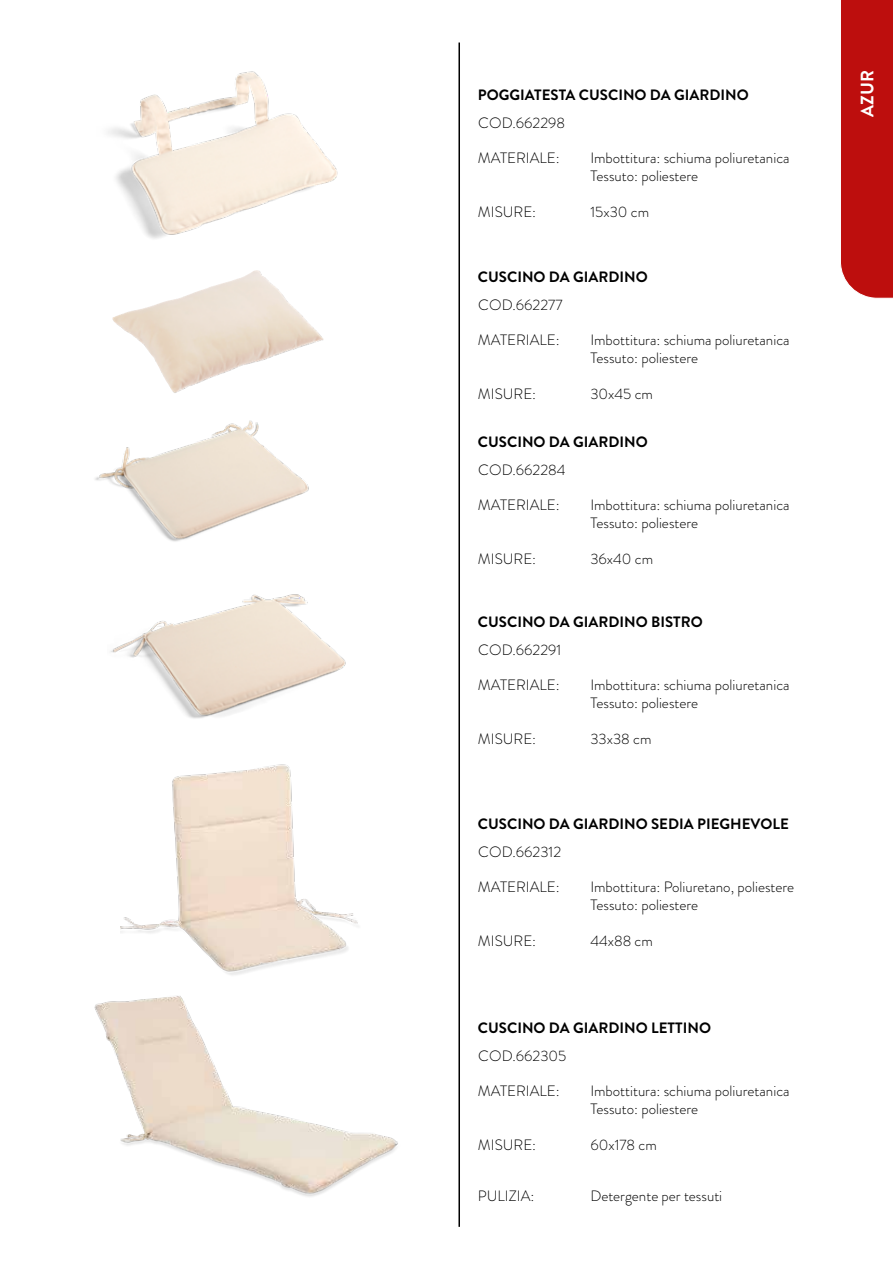
<style>
.page{position:relative;width:893px;height:1263px;background:#fff}
.page>*{position:absolute;margin:0;border:0;box-sizing:border-box;transform-origin:0 0}
.t1{font:700 18px "Brandon Grotesque";color:#fff}
.t2{font:300 15px/18px "Brandon Grotesque";color:#000}
.t3{font:700 15px "Brandon Grotesque";color:#000}
</style>
<div class="page">
<div style="left:840px;top:0;width:53px;height:298px;background:#bd0e0d"></div>
<img style="left:94px;top:996px;width:304px;height:201px">
<img style="left:120px;top:764px;width:238px;height:211px">
<img style="left:108px;top:71px;width:230px;height:168px">
<img style="left:95px;top:420px;width:214px;height:122px">
<img style="left:110px;top:594px;width:236px;height:125px">
<hr style="left:458px;top:43px;width:2px;height:1184px;background:#000">
<img style="left:112px;top:270px;width:212px;height:123px">
<p class="t3" style="left:478px;top:84px;width:272px">POGGIATESTA CUSCINO DA GIARDINO</p>
<p class="t2" style="left:478px;top:113px;width:89px">COD.662298</p>
<p class="t2" style="left:478px;top:148px;width:83px">MATERIALE:</p>
<p class="t2" style="left:590px;top:148px;width:201px">Imbottitura: schiuma poliuretanica<br>Tessuto: poliestere</p>
<p class="t2" style="left:478px;top:202px;width:60px">MISURE:</p>
<p class="t2" style="left:590px;top:202px;width:60px">15x30 cm</p>
<p class="t3" style="left:478px;top:266px;width:171px">CUSCINO DA GIARDINO</p>
<p class="t2" style="left:478px;top:296px;width:86px">COD.662277</p>
<p class="t2" style="left:478px;top:331px;width:83px">MATERIALE:</p>
<p class="t2" style="left:590px;top:331px;width:201px">Imbottitura: schiuma poliuretanica<br>Tessuto: poliestere</p>
<p class="t2" style="left:478px;top:385px;width:60px">MISURE:</p>
<p class="t2" style="left:590px;top:385px;width:64px">30x45 cm</p>
<p class="t3" style="left:478px;top:432px;width:171px">CUSCINO DA GIARDINO</p>
<p class="t2" style="left:478px;top:461px;width:89px">COD.662284</p>
<p class="t2" style="left:478px;top:496px;width:83px">MATERIALE:</p>
<p class="t2" style="left:590px;top:496px;width:201px">Imbottitura: schiuma poliuretanica<br>Tessuto: poliestere</p>
<p class="t2" style="left:478px;top:550px;width:60px">MISURE:</p>
<p class="t2" style="left:590px;top:550px;width:64px">36x40 cm</p>
<p class="t3" style="left:478px;top:611px;width:226px">CUSCINO DA GIARDINO BISTRO</p>
<p class="t2" style="left:478px;top:641px;width:85px">COD.662291</p>
<p class="t2" style="left:478px;top:676px;width:83px">MATERIALE:</p>
<p class="t2" style="left:590px;top:676px;width:201px">Imbottitura: schiuma poliuretanica<br>Tessuto: poliestere</p>
<p class="t2" style="left:478px;top:730px;width:60px">MISURE:</p>
<p class="t2" style="left:590px;top:730px;width:63px">33x38 cm</p>
<p class="t3" style="left:478px;top:814px;width:312px">CUSCINO DA GIARDINO SEDIA PIEGHEVOLE</p>
<p class="t2" style="left:478px;top:843px;width:85px">COD.662312</p>
<p class="t2" style="left:478px;top:878px;width:83px">MATERIALE:</p>
<p class="t2" style="left:590px;top:878px;width:205px">Imbottitura: Poliuretano, poliestere<br>Tessuto: poliestere</p>
<p class="t2" style="left:478px;top:932px;width:60px">MISURE:</p>
<p class="t2" style="left:590px;top:932px;width:64px">44x88 cm</p>
<p class="t3" style="left:478px;top:1017px;width:235px">CUSCINO DA GIARDINO LETTINO</p>
<p class="t2" style="left:478px;top:1047px;width:90px">COD.662305</p>
<p class="t2" style="left:478px;top:1082px;width:83px">MATERIALE:</p>
<p class="t2" style="left:590px;top:1082px;width:201px">Imbottitura: schiuma poliuretanica<br>Tessuto: poliestere</p>
<p class="t2" style="left:478px;top:1136px;width:60px">MISURE:</p>
<p class="t2" style="left:590px;top:1136px;width:68px">60x178 cm</p>
<p class="t2" style="left:478px;top:1187px;width:58px">PULIZIA:</p>
<p class="t2" style="left:590px;top:1187px;width:133px">Detergente per tessuti</p>
<p class="t1" style="left:855px;top:117px;width:49px;rotate:-90deg">AZUR</p>
</div>
